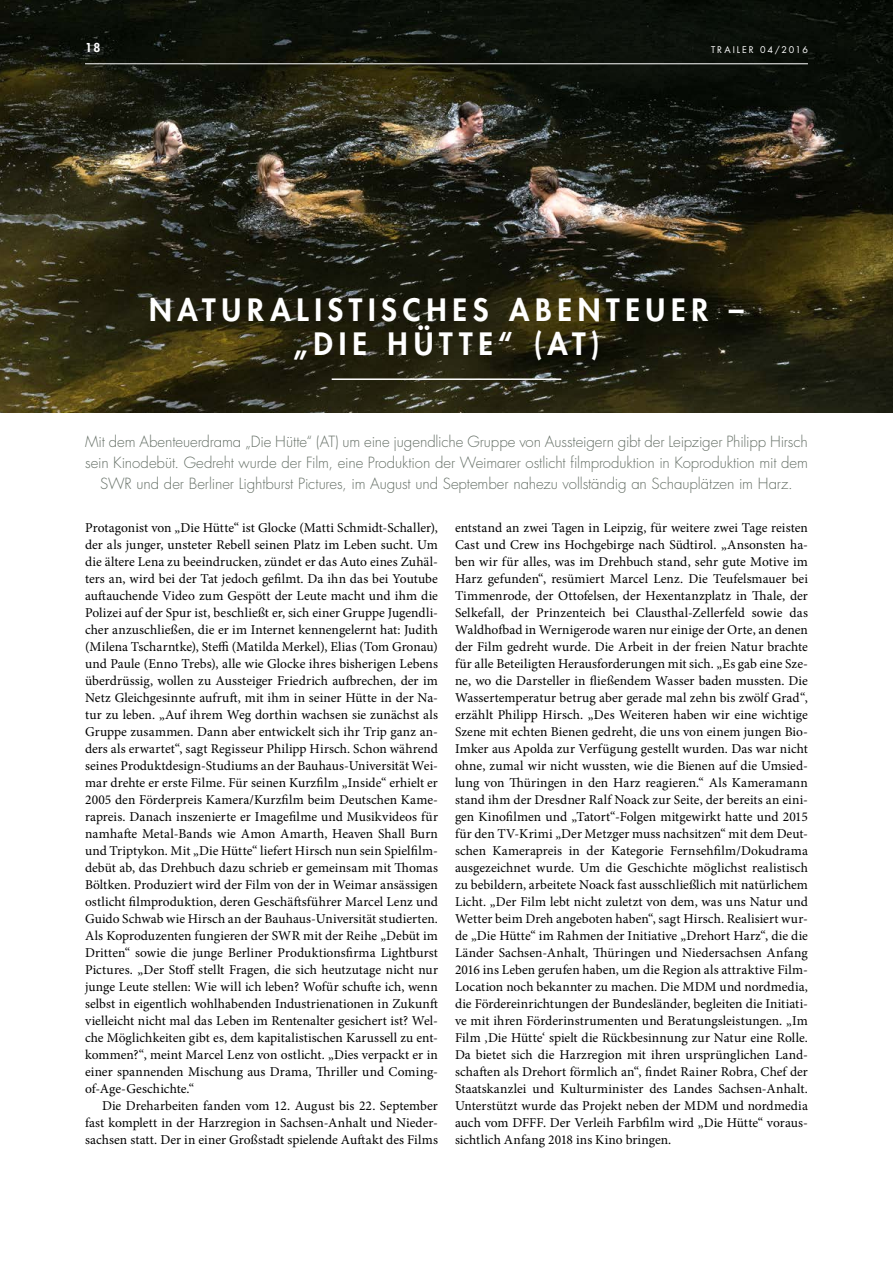
<style>
.page{position:relative;width:893px;height:1263px;background:#fff}
.page>*{position:absolute;margin:0;border:0;box-sizing:border-box;transform-origin:0 0}
.t1{font:800 30px/34px "Futura Std";letter-spacing:.19em;color:#fff;text-align:center}
.t2{font:300 15px/21px "Futura Std";letter-spacing:-.01em;color:#677168;text-align:center}
.t3{font:13.5px/17px "Minion Pro";letter-spacing:.005em;color:#000;text-align:justify}
.t4{font:800 12px "Futura Std";color:#fff}
.t5{font:9px "Futura Std";letter-spacing:.215em;color:#fff}
</style>
<div class="page">
<img style="left:0;top:0;width:893px;height:412px">
<hr style="left:85px;top:63px;width:723px;height:1px;background:#fff">
<hr style="left:332px;top:378px;width:229px;height:2px;background:#fff">
<p class="t4" style="left:85px;top:40px;width:17px">18</p>
<p class="t5" style="left:711px;top:43px;width:98px">TRAILER 04/2016</p>
<h1 class="t1" style="left:149px;top:293px;width:596px">NATURALISTISCHES ABENTEUER – „DIE HÜTTE“ (AT)</h1>
<p class="t2" style="left:85px;top:431px;width:724px">Mit dem Abenteuerdrama „Die Hütte“ (AT) um eine jugendliche Gruppe von Aussteigern gibt der Leipziger Philipp Hirsch sein Kinodebüt. Gedreht wurde der Film, eine Produktion der Weimarer ostlicht filmproduktion in Koproduktion mit dem<br>SWR und der Berliner Lightburst Pictures, im August und September nahezu vollständig an Schauplätzen im Harz.</p>
<p class="t3" style="left:85px;top:519px;width:354px">Protagonist von „Die Hütte“ ist Glocke (Matti Schmidt-Schaller), der als junger, unsteter Rebell seinen Platz im Leben sucht. Um die ältere Lena zu beeindrucken, zündet er das Auto eines Zuhäl&shy;ters an, wird bei der Tat jedoch gefilmt. Da ihn das bei Youtube auftauchende Video zum Gespött der Leute macht und ihm die Polizei auf der Spur ist, beschließt er, sich einer Gruppe Jugendli&shy;cher anzuschließen, die er im Internet kennengelernt hat: Judith (Milena Tscharntke), Steffi (Matilda Merkel), Elias (Tom Gronau) und Paule (Enno Trebs), alle wie Glocke ihres bisherigen Lebens überdrüssig, wollen zu Aussteiger Friedrich aufbrechen, der im Netz Gleichgesinnte aufruft, mit ihm in seiner Hütte in der Na&shy;tur zu leben. „Auf ihrem Weg dorthin wachsen sie zunächst als Gruppe zusammen. Dann aber entwickelt sich ihr Trip ganz an&shy;ders als erwartet“, sagt Regisseur Philipp Hirsch. Schon während seines Produktdesign-Studiums an der Bauhaus-Universität Wei&shy;mar drehte er erste Filme. Für seinen Kurzfilm „Inside“ erhielt er 2005 den Förderpreis Kamera/Kurzfilm beim Deutschen Kame&shy;rapreis. Danach inszenierte er Imagefilme und Musikvideos für namhafte Metal-Bands wie Amon Amarth, Heaven Shall Burn und Triptykon. Mit „Die Hütte“ liefert Hirsch nun sein Spielfilm&shy;debüt ab, das Drehbuch dazu schrieb er gemeinsam mit Thomas Böltken. Produziert wird der Film von der in Weimar ansässigen ostlicht filmproduktion, deren Geschäftsführer Marcel Lenz und Guido Schwab wie Hirsch an der Bauhaus-Universität studierten.<br>Als Koproduzenten fungieren der SWR mit der Reihe „Debüt im Dritten“ sowie die junge Berliner Produktionsfirma Lightburst Pictures. „Der Stoff stellt Fragen, die sich heutzutage nicht nur junge Leute stellen: Wie will ich leben? Wofür schufte ich, wenn selbst in eigentlich wohlhabenden Industrienationen in Zukunft vielleicht nicht mal das Leben im Rentenalter gesichert ist? Wel&shy;che Möglichkeiten gibt es, dem kapitalistischen Karussell zu ent&shy;kommen?“, meint Marcel Lenz von ostlicht. „Dies verpackt er in einer spannenden Mischung aus Drama, Thriller und Coming&shy;of-Age-Geschichte.“</p>
<p class="t3" style="left:85px;top:1097px;width:354px;text-indent:17px">Die Dreharbeiten fanden vom 12. August bis 22. September fast komplett in der Harzregion in Sachsen-Anhalt und Nieder&shy;sachsen statt. Der in einer Großstadt spielende Auftakt des Films</p>
<p class="t3" style="left:455px;top:519px;width:354px">entstand an zwei Tagen in Leipzig, für weitere zwei Tage reisten Cast und Crew ins Hochgebirge nach Südtirol. „Ansonsten ha&shy;ben wir für alles, was im Drehbuch stand, sehr gute Motive im Harz gefunden“, resümiert Marcel Lenz. Die Teufelsmauer bei Timmenrode, der Ottofelsen, der Hexentanzplatz in Thale, der Selkefall, der Prinzenteich bei Clausthal-Zellerfeld sowie das Waldhofbad in Wernigerode waren nur einige der Orte, an denen der Film gedreht wurde. Die Arbeit in der freien Natur brachte für alle Beteiligten Herausforderungen mit sich. „Es gab eine Sze&shy;ne, wo die Darsteller in fließendem Wasser baden mussten. Die Wassertemperatur betrug aber gerade mal zehn bis zwölf Grad“, erzählt Philipp Hirsch. „Des Weiteren haben wir eine wichtige Szene mit echten Bienen gedreht, die uns von einem jungen Bio-Imker aus Apolda zur Verfügung gestellt wurden. Das war nicht ohne, zumal wir nicht wussten, wie die Bienen auf die Umsied&shy;lung von Thüringen in den Harz reagieren.“ Als Kameramann stand ihm der Dresdner Ralf Noack zur Seite, der bereits an eini&shy;gen Kinofilmen und „Tatort“-Folgen mitgewirkt hatte und 2015 für den TV-Krimi „Der Metzger muss nachsitzen“ mit dem Deut&shy;schen Kamerapreis in der Kategorie Fernsehfilm/Dokudrama ausgezeichnet wurde. Um die Geschichte möglichst realistisch zu bebildern, arbeitete Noack fast ausschließlich mit natürlichem Licht. „Der Film lebt nicht zuletzt von dem, was uns Natur und Wetter beim Dreh angeboten haben“, sagt Hirsch. Realisiert wur&shy;de „Die Hütte“ im Rahmen der Initiative „Drehort Harz“, die die Länder Sachsen-Anhalt, Thüringen und Niedersachsen Anfang 2016 ins Leben gerufen haben, um die Region als attraktive Film-Location noch bekannter zu machen. Die MDM und nordmedia, die Fördereinrichtungen der Bundesländer, begleiten die Initiati&shy;ve mit ihren Förderinstrumenten und Beratungsleistungen. „Im Film ‚Die Hütte‘ spielt die Rückbesinnung zur Natur eine Rolle.<br>Da bietet sich die Harzregion mit ihren ursprünglichen Land&shy;schaften als Drehort förmlich an“, findet Rainer Robra, Chef der Staatskanzlei und Kulturminister des Landes Sachsen-Anhalt.<br>Unterstützt wurde das Projekt neben der MDM und nordmedia auch vom DFFF. Der Verleih Farbfilm wird „Die Hütte“ voraus&shy;sichtlich Anfang 2018 ins Kino bringen.</p>
</div>
